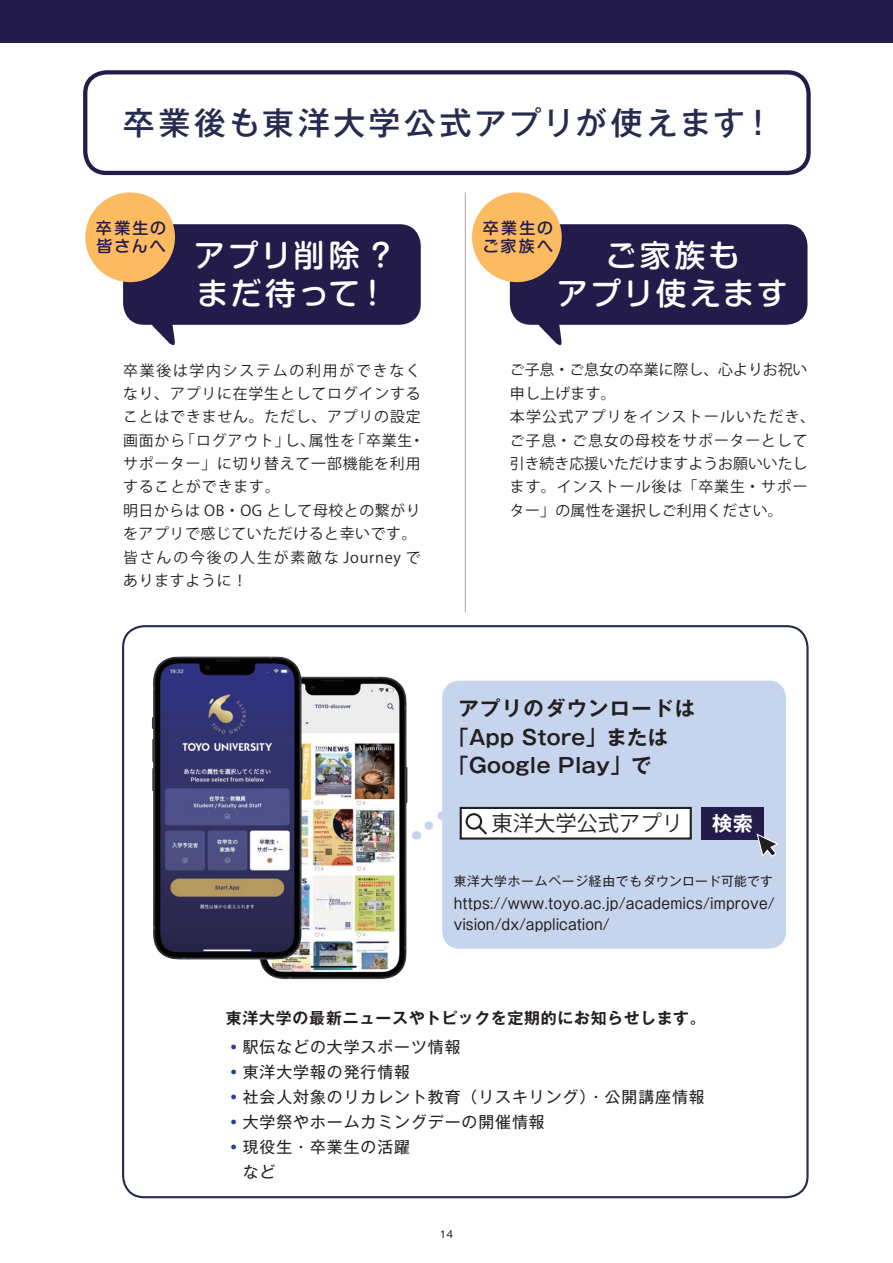
<style>
.page{position:relative;width:893px;height:1263px;background:#fff}
.page>*{position:absolute;margin:0;border:0;box-sizing:border-box;transform-origin:0 0}
.t1{font:500 31.95px "Gothic MB101 Pro";letter-spacing:.1em;color:#272b4f}
.t2{font:500 30.9px/38.2px "Shin M Go Pro";letter-spacing:.09em;color:#fff}
.t3{font:21.3px "Koz Go Pro";color:#231f20}
.t4{font:700 20.25px/28.7px "Gothic MB101 Pro De";letter-spacing:.02em;color:#231f20}
.t5{font:700 20.25px "Gothic MB101 Pro De";color:#fff}
.t6{font:15.9px/24.9px "Gothic MB101 Pro";letter-spacing:.06em;color:#231f20}
.t7{font:700 15.9px "Gothic MB101 Pro De";letter-spacing:.045em;color:#231f20}
.t8{font:500 15.9px/17.9px "Shin M Go Pro";letter-spacing:.135em;color:#231c4a}
.t9{font:14.85px/23.4px "Koz Go Pro";letter-spacing:.055em;color:#231f20}
.t10{font:14.85px/23.4px "Koz Go Pro";letter-spacing:.02em;color:#231f20}
.t11{font:14.85px/20.2px "Gothic MB101 Pro";letter-spacing:.01em;color:#231f20;scale:.93 1}
.t12{font:12.75px "Gothic MB101 Pro";letter-spacing:.06em;color:#231f20}
.t13{font:500 10.65px "Gothic BBB Pro";color:#231f20}
.s1{font-family:"Koz Go Pro";color:#223f99}
</style>
<div class="page">
<div style="left:0;top:0;width:893px;height:43px;background:#231c4a"></div>
<div style="left:123px;top:224px;width:298px;height:101px;background:#231c4a;border-radius:21px"></div>
<div style="left:83px;top:70px;width:728px;height:105px;border:4px solid #231c4a;border-radius:21px"></div>
<div style="left:510px;top:224px;width:297px;height:101px;background:#231c4a;border-radius:21px"></div>
<div style="left:85px;top:192px;width:90px;height:90px;background:#fcba61;border-radius:50%"></div>
<div style="left:472px;top:192px;width:90px;height:90px;background:#fcba61;border-radius:50%"></div>
<svg style="left:144px;top:324px;width:32px;height:22px"></svg>
<svg style="left:530px;top:324px;width:33px;height:22px"></svg>
<img style="left:266px;top:676px;width:142px;height:304px">
<img style="left:122px;top:651px;width:213px;height:321px">
<hr style="left:465px;top:192px;width:1px;height:420px;background:#a8a9ad">
<svg style="left:412px;top:811px;width:30px;height:29px"></svg>
<div style="left:442px;top:681px;width:344px;height:268px;background:#c6d5ed;border-radius:17px"></div>
<div style="left:461px;top:808px;width:230px;height:30px;background:#fff"></div>
<div style="left:460px;top:807px;width:232px;height:33px;border:2px solid #231f20"></div>
<div style="left:701px;top:807px;width:63px;height:32px;background:#231c4a"></div>
<svg style="left:479px;top:820px;width:8px;height:15px"></svg>
<div style="left:466px;top:813px;width:16px;height:17px;border:2px solid #231f20;border-radius:50%"></div>
<svg style="left:756px;top:833px;width:22px;height:24px"></svg>
<h1 class="t1" style="left:123px;top:96px;width:652px">卒業後も東洋大学公式アプリが使えます！</h1>
<p class="t8" style="left:96px;top:217px;width:72px">卒業生の皆さんへ</p>
<p class="t8" style="left:483px;top:217px;width:72px">卒業生のご家族へ</p>
<h2 class="t2" style="left:194px;top:232px;width:198px">アプリ削除 ?まだ待って！</h2>
<h2 class="t2" style="left:557px;top:232px;width:232px;text-align:center">ご家族も<br>アプリ使えます</h2>
<p class="t9" style="left:123px;top:359px;width:303px">卒業後は学内システムの利用ができなくなり、アプリに在学生としてログインすることはできません。ただし、アプリの設定画面から「ログアウト」し、属性を「卒業生・サポーター」に切り替えて一部機能を利用することができます。<br>明日からは OB・OG として母校との繋がりをアプリで感じていただけると幸いです。皆さんの今後の人生が素敵な Journey でありますように！</p>
<p class="t10" style="left:510px;top:359px;width:307px">ご子息・ご息女の卒業に際し、心よりお祝い申し上げます。<br>本学公式アプリをインストールいただき、ご子息・ご息女の母校をサポーターとして引き続き応援いただけますようお願いいたします。インストール後は「卒業生・サポーター」の属性を選択しご利用ください。</p>
<h3 class="t4" style="left:448px;top:692px;width:248px;text-indent:10px">アプリのダウンロードは「App Store」または「Google Play」で</h3>
<h3 class="t3" style="left:492px;top:810px;width:193px">東洋大学公式アプリ</h3>
<h3 class="t5" style="left:712px;top:806px;width:42px">検索</h3>
<p class="t12" style="left:454px;top:871px;width:321px">東洋大学ホームページ経由でもダウンロード可能です</p>
<p class="t11" style="left:454px;top:892px;width:347px">https://www.toyo.ac.jp/academics/improve/ vision/dx/application/</p>
<p class="t7" style="left:226px;top:1005px;width:481px">東洋大学の最新ニュースやトピックを定期的にお知らせします。</p>
<p class="t6" style="left:226px;top:1032px;width:480px"><span class="s1">◦</span>駅伝などの大学スポーツ情報<br><span class="s1">◦</span>東洋大学報の発行情報<br><span class="s1">◦</span>社会人対象のリカレント教育（リスキリング）・公開講座情報<span class="s1">◦</span>大学祭やホームカミングデーの開催情報<br><span class="s1">◦</span>現役生・卒業生の活躍<br>　など</p>
<p class="t13" style="left:440px;top:1226px;width:15px">14</p>
</div>
